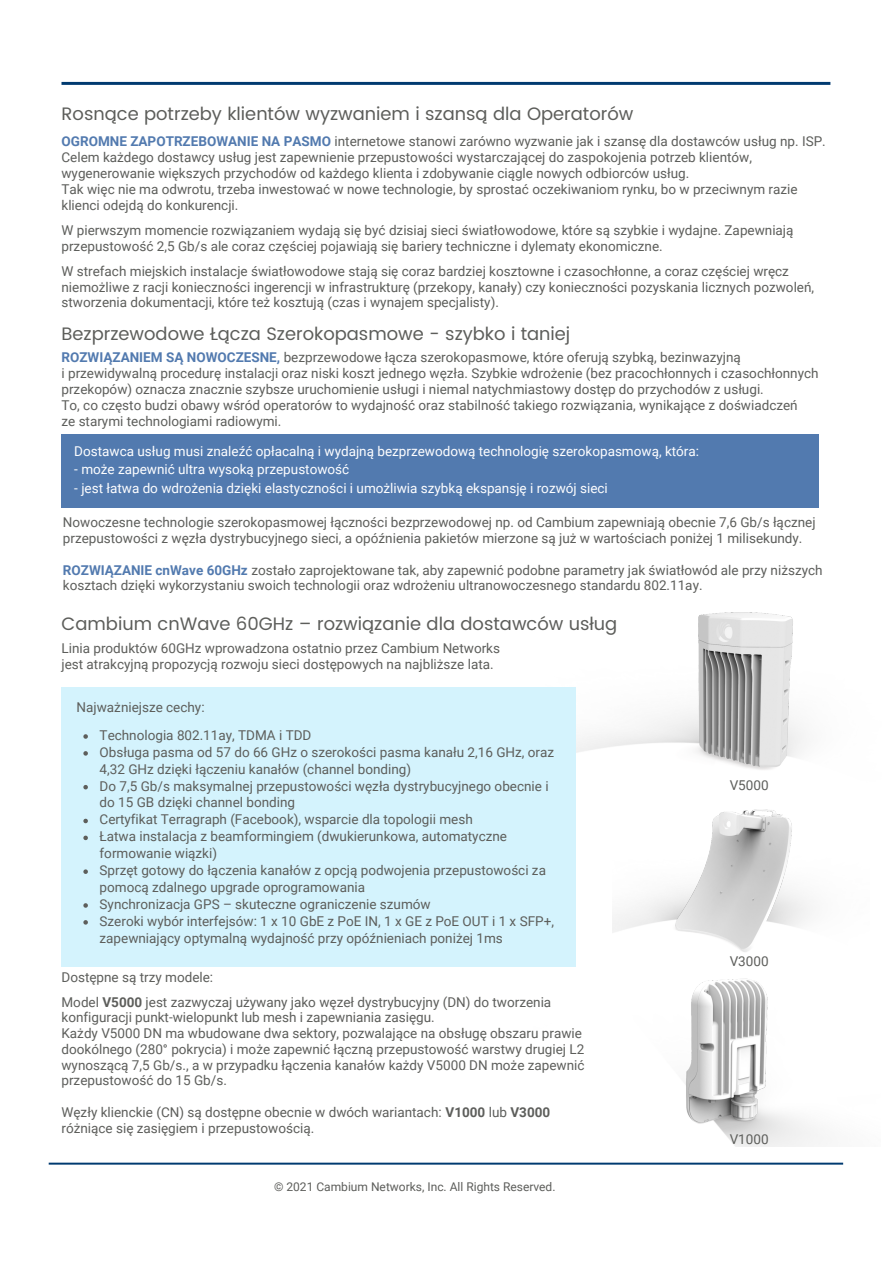
<style>
.page{position:relative;width:894px;height:1264px;background:#fff}
.page>*{position:absolute;margin:0;border:0;box-sizing:border-box;transform-origin:0 0}
.t1{font:18px "Poppins";color:#5d5e5b}
.t2{font:13.5px/15.8px "Roboto";color:#5d5e5b}
.t3{font:13.5px "Roboto";color:#fefeff}
.t4{font:12px "Roboto";color:#5d5e5b}
.s1{font-weight:700;color:#527aaf}
.s2{font-weight:700}
</style>
<div class="page">
<svg style="left:61px;top:82px;width:769px;height:3px;background:#094175"></svg>
<svg style="left:49px;top:1162px;width:793px;height:2px;background:#547a9f"></svg>
<div style="left:61px;top:434px;width:758px;height:73px;background:#527aaf"></div>
<img style="left:575px;top:612px;width:229px;height:173px">
<div style="left:61px;top:687px;width:514px;height:279px;background:#d4f3fd"></div>
<img style="left:612px;top:809px;width:199px;height:143px">
<img style="left:533px;top:952px;width:287px;height:194px">
<svg style="left:83px;top:734px;width:5px;height:4px"></svg>
<svg style="left:83px;top:751px;width:5px;height:4px"></svg>
<svg style="left:83px;top:785px;width:5px;height:4px"></svg>
<svg style="left:83px;top:818px;width:5px;height:5px"></svg>
<svg style="left:83px;top:835px;width:5px;height:5px"></svg>
<svg style="left:83px;top:869px;width:5px;height:5px"></svg>
<svg style="left:83px;top:903px;width:5px;height:4px"></svg>
<svg style="left:83px;top:920px;width:5px;height:4px"></svg>
<p class="t1" style="left:61px;top:104px;width:573px">Rosnące potrzeby klientów wyzwaniem i szansą dla Operatorów</p>
<p class="t2" style="left:61px;top:134px;width:765px"><span class="s1">OGROMNE ZAPOTRZEBOWANIE NA PASMO</span> internetowe stanowi zarówno wyzwanie jak i szansę dla dostawców usług np. ISP.</p>
<p class="t2" style="left:61px;top:150px;width:691px">Celem każdego dostawcy usług jest zapewnienie przepustowości wystarczającej do zaspokojenia potrzeb klientów, wygenerowanie większych przychodów od każdego klienta i zdobywanie ciągle nowych odbiorców usług.</p>
<p class="t2" style="left:61px;top:181px;width:737px">Tak więc nie ma odwrotu, trzeba inwestować w nowe technologie, by sprostać oczekiwaniom rynku, bo w przeciwnym razie klienci odejdą do konkurencji.</p>
<p class="t2" style="left:61px;top:223px;width:733px">W pierwszym momencie rozwiązaniem wydają się być dzisiaj sieci światłowodowe, które są szybkie i wydajne. Zapewniają przepustowość 2,5 Gb/s ale coraz częściej pojawiają się bariery techniczne i dylematy ekonomiczne.</p>
<p class="t2" style="left:61px;top:263px;width:754px">W strefach miejskich instalacje światłowodowe stają się coraz bardziej kosztowne i czasochłonne, a coraz częściej wręcz niemożliwe z racji konieczności ingerencji w infrastrukturę (przekopy, kanały) czy konieczności pozyskania licznych pozwoleń, stworzenia dokumentacji, które też kosztują (czas i wynajem specjalisty).</p>
<p class="t1" style="left:61px;top:323px;width:510px">Bezprzewodowe Łącza Szerokopasmowe - szybko i taniej</p>
<p class="t2" style="left:61px;top:350px;width:680px"><span class="s1">ROZWIĄZANIEM SĄ NOWOCZESNE,</span> bezprzewodowe łącza szerokopasmowe, które oferują szybką, bezinwazyjną</p>
<p class="t2" style="left:61px;top:366px;width:758px">i przewidywalną procedurę instalacji oraz niski koszt jednego węzła. Szybkie wdrożenie (bez pracochłonnych i czasochłonnych przekopów) oznacza znacznie szybsze uruchomienie usługi i niemal natychmiastowy dostęp do przychodów z usługi.</p>
<p class="t2" style="left:61px;top:397px;width:737px">To, co często budzi obawy wśród operatorów to wydajność oraz stabilność takiego rozwiązania, wynikające z doświadczeń</p>
<p class="t2" style="left:61px;top:413px;width:221px">ze starymi technologiami radiowymi.</p>
<p class="t3" style="left:74px;top:444px;width:626px">Dostawca usług musi znaleźć opłacalną i wydajną bezprzewodową technologię szerokopasmową, która:</p>
<p class="t3" style="left:74px;top:462px;width:276px">- może zapewnić ultra wysoką przepustowość</p>
<p class="t3" style="left:74px;top:480px;width:535px">- jest łatwa do wdrożenia dzięki elastyczności i umożliwia szybką ekspansję i rozwój sieci</p>
<p class="t2" style="left:63px;top:515px;width:754px">Nowoczesne technologie szerokopasmowej łączności bezprzewodowej np. od Cambium zapewniają obecnie 7,6 Gb/s łącznej</p>
<p class="t2" style="left:63px;top:530px;width:741px">przepustowości z węzła dystrybucyjnego sieci, a opóźnienia pakietów mierzone są już w wartościach poniżej 1 milisekundy.</p>
<p class="t2" style="left:63px;top:562px;width:761px"><span class="s1">ROZWIĄZANIE cnWave 60GHz</span> zostało zaprojektowane tak, aby zapewnić podobne parametry jak światłowód ale przy niższych kosztach dzięki wykorzystaniu swoich technologii oraz wdrożeniu ultranowoczesnego standardu 802.11ay.</p>
<p class="t1" style="left:61px;top:613px;width:557px">Cambium cnWave 60GHz – rozwiązanie dla dostawców usług</p>
<p class="t2" style="left:61px;top:640px;width:440px">Linia produktów 60GHz wprowadzona ostatnio przez Cambium Networks jest atrakcyjną propozycją rozwoju sieci dostępowych na najbliższe lata.</p>
<p class="t2" style="left:77px;top:699px;width:129px">Najważniejsze cechy:</p>
<p class="t2" style="left:100px;top:727px;width:213px">Technologia 802.11ay, TDMA i TDD</p>
<p class="t2" style="left:100px;top:743px;width:456px;line-height:17px">Obsługa pasma od 57 do 66 GHz o szerokości pasma kanału 2,16 GHz, oraz<br>4,32 GHz dzięki łączeniu kanałów (channel bonding)</p>
<p class="t2" style="left:100px;top:777px;width:450px;line-height:17px">Do 7,5 Gb/s maksymalnej przepustowości węzła dystrybucyjnego obecnie i do 15 GB dzięki channel bonding</p>
<p class="t2" style="left:100px;top:811px;width:374px">Certyfikat Terragraph (Facebook), wsparcie dla topologii mesh</p>
<p class="t2" style="left:100px;top:828px;width:409px;line-height:17px">Łatwa instalacja z beamformingiem (dwukierunkowa, automatyczne formowanie wiązki)</p>
<p class="t2" style="left:100px;top:862px;width:448px;line-height:17px">Sprzęt gotowy do łączenia kanałów z opcją podwojenia przepustowości za pomocą zdalnego upgrade oprogramowania</p>
<p class="t2" style="left:100px;top:896px;width:332px">Synchronizacja GPS – skuteczne ograniczenie szumów</p>
<p class="t2" style="left:100px;top:912px;width:455px;line-height:17px">Szeroki wybór interfejsów: 1 x 10 GbE z PoE IN, 1 x GE z PoE OUT i 1 x SFP+, zapewniający optymalną wydajność przy opóźnieniach poniżej 1ms</p>
<p class="t2" style="left:61px;top:970px;width:153px">Dostępne są trzy modele:</p>
<p class="t2" style="left:61px;top:994px;width:491px">Model <span class="s2">V5000</span> jest zazwyczaj używany jako węzeł dystrybucyjny (DN) do tworzenia konfiguracji punkt-wielopunkt lub mesh i zapewniania zasięgu.</p>
<p class="t2" style="left:61px;top:1025px;width:524px">Każdy V5000 DN ma wbudowane dwa sektory, pozwalające na obsługę obszaru prawie dookólnego (280° pokrycia) i może zapewnić łączną przepustowość warstwy drugiej L2 wynoszącą 7,5 Gb/s., a w przypadku łączenia kanałów każdy V5000 DN może zapewnić przepustowość do 15 Gb/s.</p>
<p class="t2" style="left:61px;top:1104px;width:490px">Węzły klienckie (CN) są dostępne obecnie w dwóch wariantach: <span class="s2">V1000</span> lub <span class="s2">V3000 </span>różniące się zasięgiem i przepustowością.</p>
<p class="t4" style="left:274px;top:1180px;width:283px">© 2021 Cambium Networks, Inc. All Rights Reserved.</p>
<p class="t2" style="left:729px;top:777px;width:40px">V5000</p>
<p class="t2" style="left:729px;top:953px;width:40px">V3000</p>
<p class="t2" style="left:729px;top:1130px;width:40px">V1000</p>
</div>
